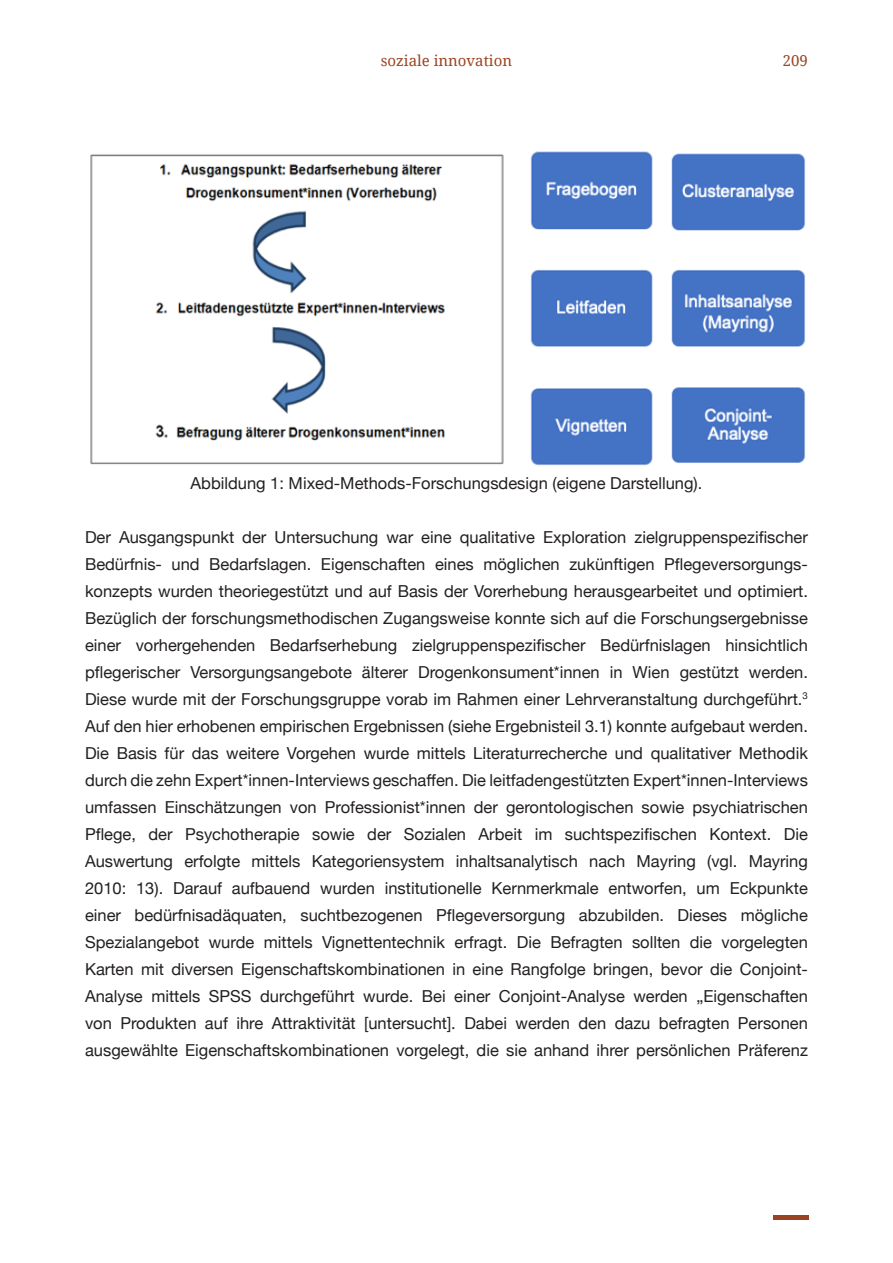
<style>
.page{position:relative;width:893px;height:1263px;background:#fff}
.page>*{position:absolute;margin:0;border:0;box-sizing:border-box;transform-origin:0 0}
.t1{font:75px "Droid Serif";color:#9b4321}
.t2{font:16.5px/27px "Helvetica Neue";color:#231f20;text-align:justify}
.t3{font:15px "Droid Serif";color:#9b4321}
</style>
<div class="page">
<img style="left:90px;top:151px;width:715px;height:315px">
<p class="t3" style="left:381px;top:52px;width:133px">soziale innovation</p>
<p class="t3" style="left:783px;top:52px;width:27px">209</p>
<p class="t2" style="left:191px;top:470px;width:513px">Abbildung 1: Mixed-Methods-Forschungsdesign (eigene Darstellung).</p>
<p class="t2" style="left:85px;top:524px;width:724px">Der Ausgangspunkt der Untersuchung war eine qualitative Exploration zielgruppenspezifischer Bedürfnis- und Bedarfslagen. Eigenschaften eines möglichen zukünftigen Pflegeversorgungs&shy;konzepts wurden theoriegestützt und auf Basis der Vorerhebung herausgearbeitet und optimiert.<br>Bezüglich der forschungsmethodischen Zugangsweise konnte sich auf die Forschungsergebnisse einer vorhergehenden Bedarfserhebung zielgruppenspezifischer Bedürfnislagen hinsichtlich pflegerischer Versorgungsangebote älterer Drogenkonsument*innen in Wien gestützt werden.<br>Diese wurde mit der Forschungsgruppe vorab im Rahmen einer Lehrveranstaltung durchgeführt.<sup>3<br></sup>Auf den hier erhobenen empirischen Ergebnissen (siehe Ergebnisteil 3.1) konnte aufgebaut werden.</p>
<p class="t2" style="left:85px;top:740px;width:724px">Die Basis für das weitere Vorgehen wurde mittels Literaturrecherche und qualitativer Methodik durch die zehn Expert*innen-Interviews geschaffen. Die leitfadengestützten Expert*innen-Interviews umfassen Einschätzungen von Professionist*innen der gerontologischen sowie psychiatrischen Pflege, der Psychotherapie sowie der Sozialen Arbeit im suchtspezifischen Kontext. Die Auswertung erfolgte mittels Kategoriensystem inhaltsanalytisch nach Mayring (vgl. Mayring 2010: 13). Darauf aufbauend wurden institutionelle Kernmerkmale entworfen, um Eckpunkte einer bedürfnisadäquaten, suchtbezogenen Pflegeversorgung abzubilden. Dieses mögliche Spezialangebot wurde mittels Vignettentechnik erfragt. Die Befragten sollten die vorgelegten Karten mit diversen Eigenschaftskombinationen in eine Rangfolge bringen, bevor die Conjoint-Analyse mittels SPSS durchgeführt wurde. Bei einer Conjoint-Analyse werden „Eigenschaften von Produkten auf ihre Attraktivität [untersucht]. Dabei werden den dazu befragten Personen ausgewählte Eigenschaftskombinationen vorgelegt, die sie anhand ihrer persönlichen Präferenz</p>
<h1 class="t1" style="left:773px;top:1139px;width:36px">_</h1>
</div>
